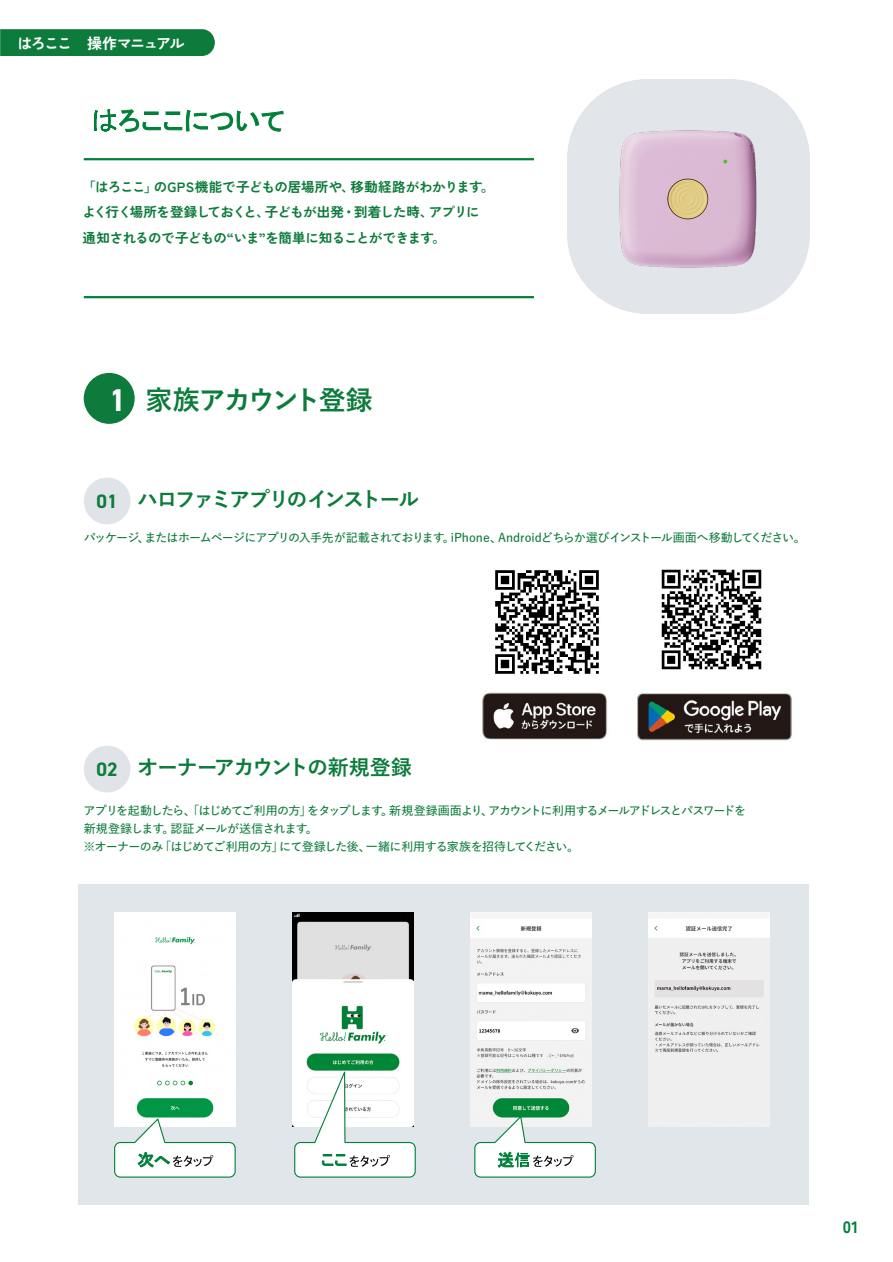
<style>
.page{position:relative;width:893px;height:1262px;background:#fff}
.page>*{position:absolute;margin:0;border:0;box-sizing:border-box;transform-origin:0 0}
.t1{font:700 27px "Yu Go Pr 6 N";letter-spacing:-.085em;color:#0d7b3b}
.t2{font:700 21px "Yu Go Pr 6 N";letter-spacing:-.055em;color:#0d7b3b}
.t3{font:700 21px "Yu Go Pr 6 N";letter-spacing:-.1em;color:#0d7b3b}
.t4{font:700 19.5px "DIN2014";color:#0d7b3b}
.t5{font:900 16.5px "Zen Kaku Gothic New";color:#018039}
.t6{font:700 15px "Zen Kaku Gothic New";letter-spacing:-.11em;color:#fff}
.t7{font:700 13.5px/25.5px "Zen Kaku Gothic New";letter-spacing:-.04em;color:#0d7b3b}
.t8{font:600 12px/18px "Yu Go Pr 6 N";letter-spacing:-.075em;color:#0d7b3b}
.s1{font-family:"DIN2014";font-size:31.5px;color:#fff}
.s2{font-family:"DIN2014";font-size:19.5px}
</style>
<div class="page">
<div style="left:78px;top:884px;width:731px;height:320px;background:#e1e6eb"></div>
<img style="left:600px;top:80px;width:177px;height:234px">
<hr style="left:84px;top:296px;width:450px;height:2px;background:#018039">
<hr style="left:84px;top:158px;width:450px;height:2px;background:#018039">
<svg style="left:94px;top:109px;width:189px;height:23px"></svg>
<img style="left:567px;top:95px;width:243px;height:204px">
<img style="left:482px;top:692px;width:126px;height:48px">
<img style="left:495px;top:570px;width:104px;height:104px">
<img style="left:637px;top:693px;width:155px;height:48px">
<img style="left:661px;top:569px;width:101px;height:101px">
<svg style="left:84px;top:477px;width:46px;height:47px"></svg>
<svg style="left:84px;top:373px;width:51px;height:51px"></svg>
<svg style="left:84px;top:746px;width:46px;height:46px"></svg>
<div style="left:0;top:30px;width:214px;height:25px;background:#0d7b3b"></div>
<img style="left:115px;top:912px;width:120px;height:204px">
<svg style="left:114px;top:1116px;width:122px;height:62px"></svg>
<img style="left:293px;top:912px;width:120px;height:154px">
<img style="left:470px;top:912px;width:121px;height:214px">
<img style="left:648px;top:912px;width:121px;height:214px">
<svg style="left:473px;top:1114px;width:123px;height:64px"></svg>
<svg style="left:293px;top:1066px;width:123px;height:112px;background:#e5efea"></svg>
<p class="t6" style="left:17px;top:34px;width:168px">はろここ　操作マニュアル</p>
<p class="t7" style="left:82px;top:174px;width:413px">「はろここ」のGPS機能で子どもの居場所や、移動経路がわかります。よく行く場所を登録しておくと、子どもが出発・到着した時、アプリに通知されるので子どもの“いま”を簡単に知ることができます。</p>
<h1 class="t1" style="left:109px;top:385px;width:265px"><span class="s1">1</span> 家族アカウント登録</h1>
<h3 class="t4" style="left:97px;top:488px;width:23px">01</h3>
<h2 class="t3" style="left:137px;top:487px;width:283px">ハロファミアプリのインストール</h2>
<p class="t8" style="left:84px;top:527px;width:723px">パッケージ、またはホームページにアプリの入手先が記載されております。iPhone、Androidどちらか選びインストール画面へ移動してください。</p>
<h2 class="t2" style="left:97px;top:755px;width:317px"><span class="s2">02</span> オーナーアカウントの新規登録</h2>
<p class="t8" style="left:84px;top:800px;width:664px">アプリを起動したら、「はじめてご利用の方」をタップします。新規登録画面より、アカウントに利用するメールアドレスとパスワードを新規登録します。認証メールが送信されます。<br>※オーナーのみ「はじめてご利用の方」にて登録した後、一緒に利用する家族を招待してください。</p>
<h3 class="t5" style="left:842px;top:1216px;width:17px">01</h3>
</div>
